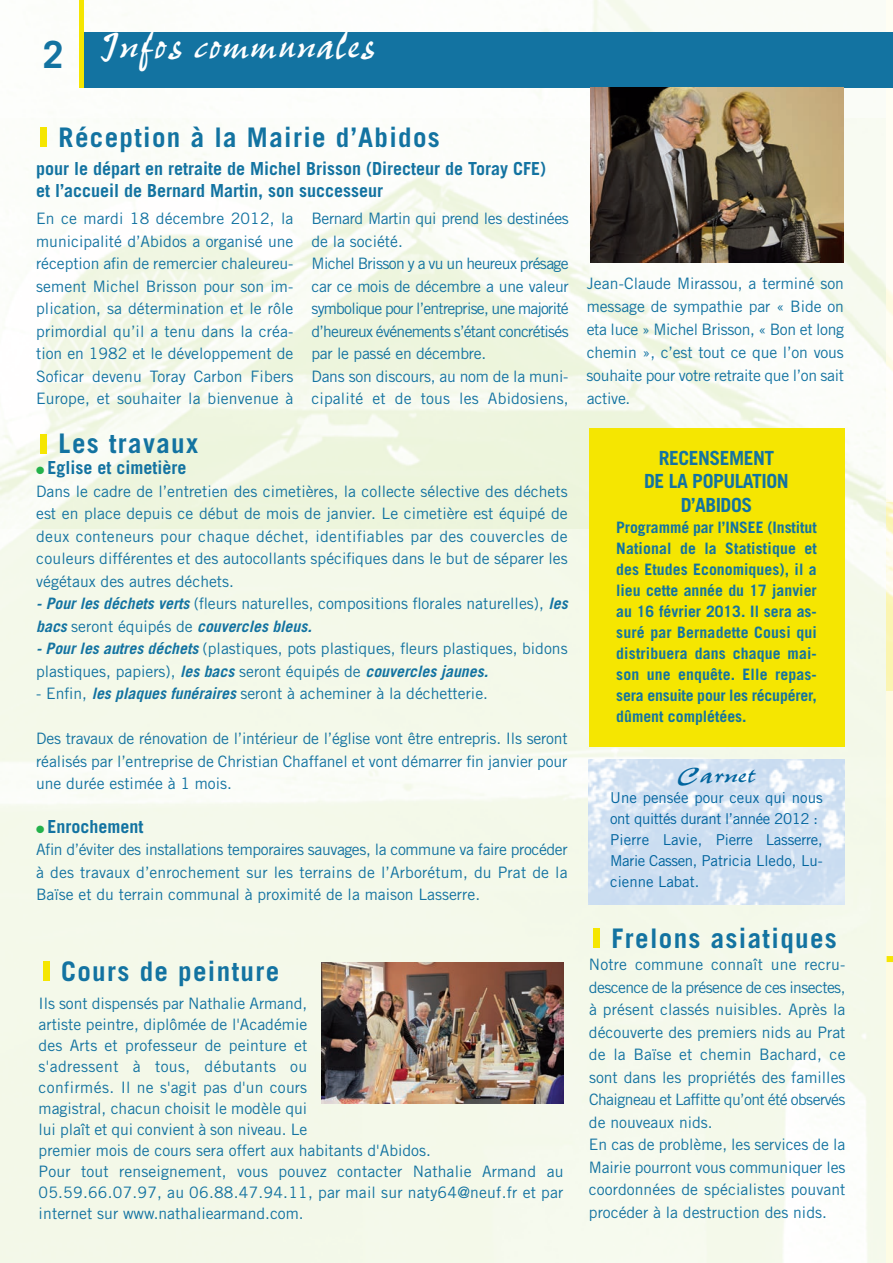
<style>
.page{position:relative;width:893px;height:1263px;background:#fff}
.page>*{position:absolute;margin:0;border:0;box-sizing:border-box;transform-origin:0 0}
.t1{font:45px "Pepita";color:#fff}
.t2{font:700 27px "Trade Gothic LT Std";letter-spacing:.05em;color:#1373a1}
.t3{font:26.4px "Pepita";color:#00649e;scale:1.25 1}
.t4{font:700 19.5px/23.4px "Trade Gothic LT Std";letter-spacing:-.025em;color:#1373a1;text-align:center}
.t5{font:700 18px/22.5px "Trade Gothic LT Std";color:#1373a1}
.t6{font:15.75px/22.5px "Trade Gothic LT Std";color:#1373a1;text-align:justify}
.t7{font:15.75px/22.5px "Trade Gothic LT Std";letter-spacing:-.025em;color:#1373a1}
.t8{font:700 15.75px/21px "Trade Gothic LT Std";letter-spacing:-.01em;color:#1373a1;text-align:justify}
.t9{font:15px/21px "Trade Gothic LT Std";color:#00649e}
.s1{color:#f5e601}
.s2{color:#23b24b}
.s3{font-weight:700;font-style:italic}
</style>
<div class="page">
<img style="left:0;top:0;width:887px;height:1263px">
<img style="left:0;top:118px;width:887px;height:411px">
<svg style="left:887px;top:0;width:6px;height:1263px;fill:#fefce3"></svg>
<img style="left:887px;top:503px;width:6px;height:187px">
<div style="left:83px;top:32px;width:810px;height:55px;background:#1373a1"></div>
<hr style="left:79px;top:0;width:4px;height:87px;background:#f5e601">
<div style="left:589px;top:428px;width:255px;height:319px;background:#f5e601"></div>
<img style="left:591px;top:87px;width:252px;height:175px">
<img style="left:321px;top:962px;width:243px;height:141px">
<img style="left:589px;top:760px;width:255px;height:145px">
<svg style="left:887px;top:956px;width:6px;height:6px"></svg>
<h1 class="t1" style="left:43px;top:22px;width:334px"><sub>2</sub> Infos communales</h1>
<h2 class="t2" style="left:36px;top:121px;width:405px"><span class="s1">l</span>Réception à la Mairie d’Abidos</h2>
<p class="t5" style="left:36px;top:157px;width:512px">pour le départ en retraite de Michel Brisson (Directeur de Toray CFE) et l’accueil de Bernard Martin, son successeur</p>
<p class="t6" style="left:36px;top:207px;width:259px">En ce mardi 18 décembre 2012, la municipalité d’Abidos a organisé une réception afin de remercier chaleureu&shy;sement Michel Brisson pour son im&shy;plication, sa détermination et le rôle primordial qu’il a tenu dans la créa&shy;tion en 1982 et le développement de Soficar devenu Toray Carbon Fibers Europe, et souhaiter la bienvenue à</p>
<p class="t7" style="left:311px;top:207px;width:259px">Bernard Martin qui prend les destinées de la société.<br>Michel Brisson y a vu un heureux présage car ce mois de décembre a une valeur symbolique pour l’entreprise, une majorité d’heureux événements s’étant concrétisés par le passé en décembre.<br>Dans son discours, au nom de la muni&shy;cipalité et de tous les Abidosiens,</p>
<h2 class="t2" style="left:36px;top:427px;width:163px"><span class="s1">l</span>Les travaux</h2>
<p class="t5" style="left:36px;top:456px;width:152px"><span class="s2">●</span> Eglise et cimetière</p>
<p class="t6" style="left:36px;top:480px;width:533px">Dans le cadre de l’entretien des cimetières, la collecte sélective des déchets est en place depuis ce début de mois de janvier. Le cimetière est équipé de deux conteneurs pour chaque déchet, identifiables par des couvercles de couleurs différentes et des autocollants spécifiques dans le but de séparer les végétaux des autres déchets.</p>
<p class="t6" style="left:36px;top:592px;width:533px"><span class="s3">- Pour les déchets verts</span> (fleurs naturelles, compositions florales naturelles), <span class="s3">les bacs</span> seront équipés de <span class="s3">couvercles bleus.</span></p>
<p class="t6" style="left:36px;top:637px;width:533px"><span class="s3">- Pour les autres déchets</span> (plastiques, pots plastiques, fleurs plastiques, bidons plastiques, papiers), <span class="s3">les bacs</span> seront équipés de <span class="s3">couvercles jaunes.</span></p>
<p class="t6" style="left:36px;top:682px;width:453px">- Enfin, <span class="s3">les plaques funéraires</span> seront à acheminer à la déchetterie.</p>
<p class="t6" style="left:36px;top:727px;width:533px">Des travaux de rénovation de l’intérieur de l’église vont être entrepris. Ils seront réalisés par l’entreprise de Christian Chaffanel et vont démarrer fin janvier pour une durée estimée à 1 mois.</p>
<p class="t5" style="left:36px;top:815px;width:109px"><span class="s2">●</span> Enrochement</p>
<p class="t6" style="left:36px;top:838px;width:533px">Afin d’éviter des installations temporaires sauvages, la commune va faire procéder à des travaux d’enrochement sur les terrains de l’Arborétum, du Prat de la Baïse et du terrain communal à proximité de la maison Lasserre.</p>
<h2 class="t2" style="left:39px;top:954px;width:242px"><span class="s1">l</span>Cours de peinture</h2>
<p class="t6" style="left:39px;top:993px;width:526px;line-height:21px;text-align:left">Ils sont dispensés par Nathalie Armand,<br>artiste peintre, diplômée de l'Académie<br>des Arts et professeur de peinture et<br>s'adressent à tous, débutants ou<br>confirmés. Il ne s'agit pas d'un cours<br>magistral, chacun choisit le modèle qui<br>lui plaît et qui convient à son niveau. Le<br>premier mois de cours sera offert aux habitants d'Abidos.<br>Pour tout renseignement, vous pouvez contacter Nathalie Armand au 05.59.66.07.97, au 06.88.47.94.11, par mail sur naty64@neuf.fr et par internet sur www.nathaliearmand.com.</p>
<p class="t6" style="left:587px;top:271px;width:259px;line-height:23.1px">Jean-Claude Mirassou, a terminé son message de sympathie par « Bide on eta luce » Michel Brisson, « Bon et long chemin », c’est tout ce que l’on vous souhaite pour votre retraite que l’on sait active.</p>
<p class="t4" style="left:644px;top:446px;width:146px">RECENSEMENT<br>DE LA POPULATION<br>D’ABIDOS</p>
<p class="t8" style="left:616px;top:516px;width:202px">Programmé par l’INSEE (Institut National de la Statistique et des Etudes Economiques), il a lieu cette année du 17 janvier au 16 février 2013. Il sera as&shy;suré par Bernadette Cousi qui distribuera dans chaque mai&shy;son une enquête. Elle repas&shy;sera ensuite pour les récupérer, dûment complétées.</p>
<h3 class="t3" style="left:677px;top:761px;width:64px">Carnet</h3>
<p class="t9" style="left:610px;top:787px;width:214px">Une pensée pour ceux qui nous ont quittés durant l’année 2012 :<br>Pierre Lavie, Pierre Lasserre,<br>Marie Cassen, Patricia Lledo, Lu&shy;cienne Labat.</p>
<h2 class="t2" style="left:589px;top:921px;width:249px"><span class="s1">l</span>Frelons asiatiques</h2>
<p class="t6" style="left:589px;top:953px;width:258px;text-align:left">Notre commune connaît une recru&shy;descence de la présence de ces insectes, à présent classés nuisibles. Après la découverte des premiers nids au Prat de la Baïse et chemin Bachard, ce sont dans les propriétés des familles Chaigneau et Laffitte qu’ont été observés de nouveaux nids.<br>En cas de problème, les services de la Mairie pourront vous communiquer les coordonnées de spécialistes pouvant procéder à la destruction des nids.</p>
</div>
